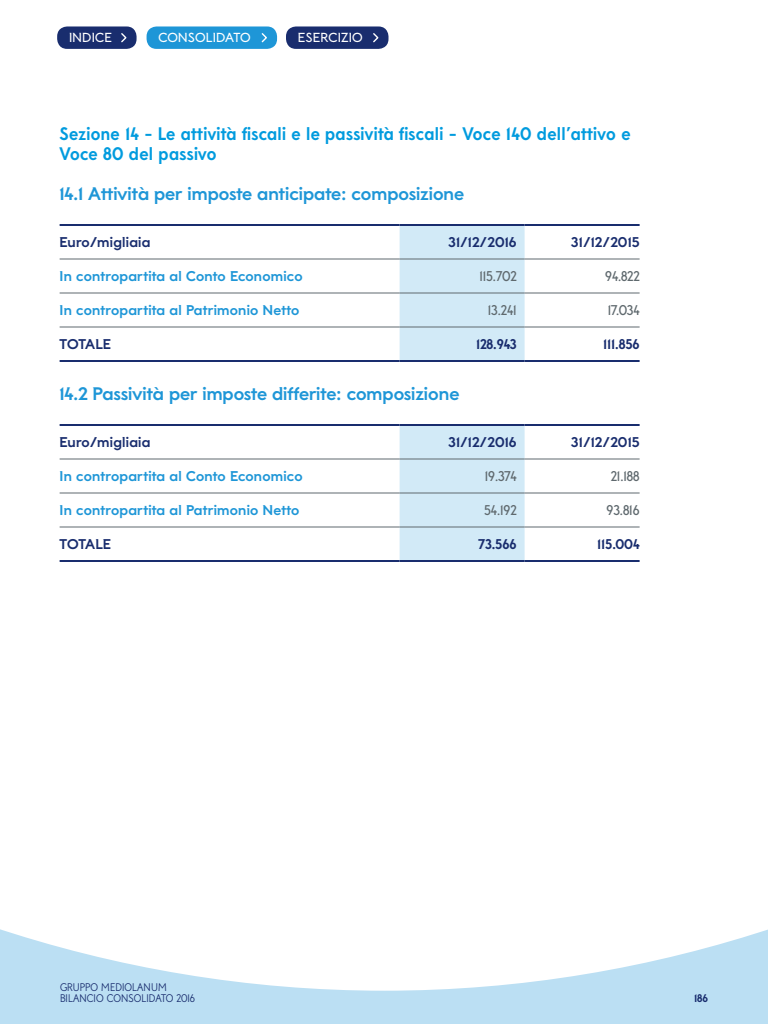
<style>
.page{position:relative;width:768px;height:1024px;background:#fff}
.page>*{position:absolute;margin:0;border:0;box-sizing:border-box;transform-origin:0 0}
.t1{font:18px "Mediolanum Semi serif Headline Bold";color:#1e96d7}
.t2{font:700 18px/20px "Mediolanum Sans";letter-spacing:.02em;color:#009bde}
.t3{font:14px "Mediolanum Semi serif Headline Bold";letter-spacing:.015em;color:#1e96d7}
.t4{font:14px "Mediolanum Semi serif Headline Bold";letter-spacing:.015em;color:#192d6e}
.t5{font:14px "Mediolanum Sans";color:#5f696e}
.t6{font:700 14px "Mediolanum Sans";color:#192d6e}
.t7{font:13px "Mediolanum Semi serif Headline Regular";letter-spacing:.015em;color:#fff}
.t8{font:300 11px/11px "Mediolanum Sans";letter-spacing:.01em;color:#192d6e}
.t9{font:700 11px "Mediolanum Sans";color:#192d6e}
</style>
<div class="page">
<svg style="left:0;top:929px;width:768px;height:95px;fill:#bbdff3"></svg>
<div style="left:400px;top:226px;width:125px;height:134px;background:#d2eaf7"></div>
<hr style="left:60px;top:293px;width:340px;height:1px;background:#5f696e">
<hr style="left:400px;top:293px;width:125px;height:1px;background:#5f696e">
<hr style="left:525px;top:293px;width:115px;height:1px;background:#5f696e">
<hr style="left:60px;top:224px;width:340px;height:2px;background:#192d6e">
<hr style="left:525px;top:224px;width:115px;height:2px;background:#192d6e">
<hr style="left:60px;top:259px;width:340px;height:1px;background:#5f696e">
<hr style="left:525px;top:259px;width:115px;height:1px;background:#5f696e">
<hr style="left:60px;top:327px;width:340px;height:1px;background:#5f696e">
<hr style="left:525px;top:327px;width:115px;height:1px;background:#5f696e">
<hr style="left:60px;top:360px;width:340px;height:2px;background:#192d6e">
<hr style="left:525px;top:360px;width:115px;height:2px;background:#192d6e">
<hr style="left:400px;top:224px;width:125px;height:2px;background:#192d6e">
<hr style="left:400px;top:259px;width:125px;height:1px;background:#5f696e">
<hr style="left:400px;top:327px;width:125px;height:1px;background:#5f696e">
<hr style="left:400px;top:360px;width:125px;height:2px;background:#192d6e">
<div style="left:400px;top:426px;width:125px;height:134px;background:#d2eaf7"></div>
<hr style="left:60px;top:493px;width:340px;height:1px;background:#5f696e">
<hr style="left:400px;top:493px;width:125px;height:1px;background:#5f696e">
<hr style="left:525px;top:493px;width:115px;height:1px;background:#5f696e">
<hr style="left:60px;top:424px;width:340px;height:2px;background:#192d6e">
<hr style="left:525px;top:424px;width:115px;height:2px;background:#192d6e">
<hr style="left:60px;top:459px;width:340px;height:1px;background:#5f696e">
<hr style="left:525px;top:459px;width:115px;height:1px;background:#5f696e">
<hr style="left:60px;top:527px;width:340px;height:1px;background:#5f696e">
<hr style="left:525px;top:527px;width:115px;height:1px;background:#5f696e">
<hr style="left:60px;top:560px;width:340px;height:2px;background:#192d6e">
<hr style="left:525px;top:560px;width:115px;height:2px;background:#192d6e">
<hr style="left:400px;top:424px;width:125px;height:2px;background:#192d6e">
<hr style="left:400px;top:459px;width:125px;height:1px;background:#5f696e">
<hr style="left:400px;top:527px;width:125px;height:1px;background:#5f696e">
<hr style="left:400px;top:560px;width:125px;height:2px;background:#192d6e">
<div style="left:57px;top:26px;width:80px;height:23px;background:#192d6e;border-radius:10px"></div>
<svg style="left:121px;top:33px;width:6px;height:10px"></svg>
<div style="left:147px;top:26px;width:130px;height:23px;background:#1e96d7;border-radius:10px"></div>
<svg style="left:261px;top:33px;width:6px;height:10px"></svg>
<div style="left:286px;top:26px;width:103px;height:23px;background:#192d6e;border-radius:10px"></div>
<svg style="left:373px;top:33px;width:6px;height:10px"></svg>
<p class="t7" style="left:69px;top:30px;width:44px">INDICE</p>
<p class="t7" style="left:158px;top:30px;width:94px">CONSOLIDATO</p>
<p class="t7" style="left:298px;top:30px;width:66px">ESERCIZIO</p>
<p class="t2" style="left:60px;top:124px;width:572px">Sezione 14 - Le attività fiscali e le passività fiscali - Voce 140 dell’attivo e<br>Voce 80 del passivo</p>
<p class="t1" style="left:60px;top:183px;width:406px">14.1 Attività per imposte anticipate: composizione</p>
<p class="t4" style="left:60px;top:234px;width:92px">Euro/migliaia</p>
<p class="t4" style="left:448px;top:234px;width:70px">31/12/2016</p>
<p class="t4" style="left:571px;top:234px;width:70px">31/12/2015</p>
<p class="t3" style="left:60px;top:268px;width:244px">In contropartita al Conto Economico</p>
<p class="t5" style="left:479px;top:268px;width:39px">115.702</p>
<p class="t5" style="left:605px;top:268px;width:36px">94.822</p>
<p class="t3" style="left:60px;top:302px;width:241px">In contropartita al Patrimonio Netto</p>
<p class="t5" style="left:488px;top:302px;width:30px">13.241</p>
<p class="t5" style="left:608px;top:302px;width:33px">17.034</p>
<p class="t4" style="left:60px;top:336px;width:53px">TOTALE</p>
<p class="t6" style="left:476px;top:336px;width:42px">128.943</p>
<p class="t6" style="left:603px;top:336px;width:38px">111.856</p>
<p class="t1" style="left:60px;top:383px;width:401px">14.2 Passività per imposte differite: composizione</p>
<p class="t4" style="left:60px;top:434px;width:92px">Euro/migliaia</p>
<p class="t4" style="left:448px;top:434px;width:70px">31/12/2016</p>
<p class="t4" style="left:571px;top:434px;width:70px">31/12/2015</p>
<p class="t3" style="left:60px;top:468px;width:244px">In contropartita al Conto Economico</p>
<p class="t5" style="left:485px;top:468px;width:33px">19.374</p>
<p class="t5" style="left:611px;top:468px;width:30px">21.188</p>
<p class="t3" style="left:60px;top:502px;width:241px">In contropartita al Patrimonio Netto</p>
<p class="t5" style="left:484px;top:502px;width:34px">54.192</p>
<p class="t5" style="left:607px;top:502px;width:34px">93.816</p>
<p class="t4" style="left:60px;top:536px;width:53px">TOTALE</p>
<p class="t6" style="left:479px;top:536px;width:40px">73.566</p>
<p class="t6" style="left:597px;top:536px;width:44px">115.004</p>
<p class="t8" style="left:60px;top:982px;width:137px">GRUPPO MEDIOLANUM<br>BILANCIO CONSOLIDATO 2016</p>
<p class="t9" style="left:694px;top:992px;width:15px">186</p>
</div>
